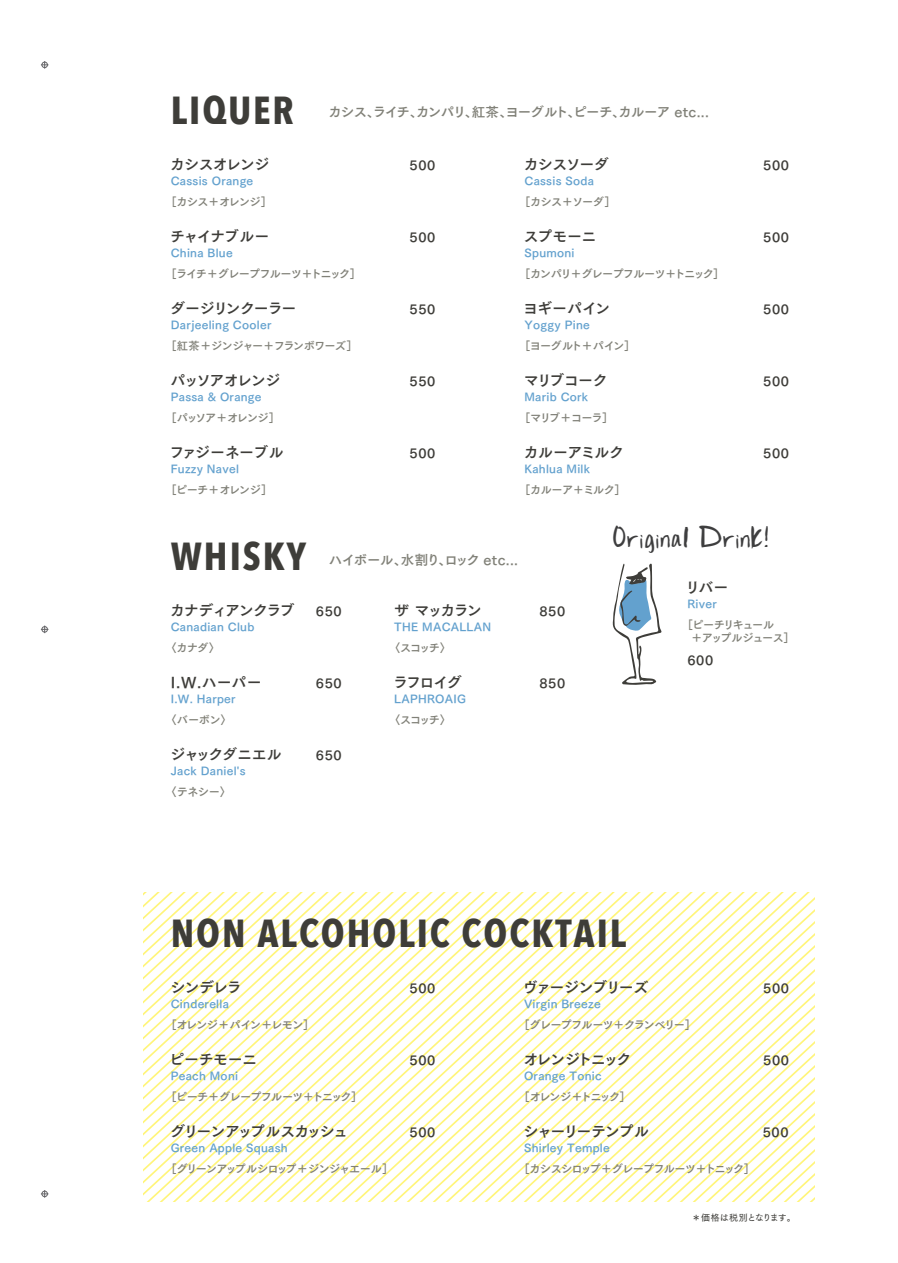
<style>
.page{position:relative;width:898px;height:1263px;background:#fff}
.page>*{position:absolute;margin:0;border:0;box-sizing:border-box;transform-origin:0 0}
.t1{font:700 39px "Avenir Next Condensed";letter-spacing:.05em;color:#3e3d39}
.t2{font:28.5px "Sarabelle";letter-spacing:.02em;color:#3e3e3f}
.t3{font:15px "Tsuku Go Pro B";letter-spacing:-.07em;color:#3e3d39}
.t4{font:15px "Tsuku Go Pro B";letter-spacing:-.09em;color:#3e3d39}
.t5{font:15px "Tsuku Go Pro B";letter-spacing:-.1em;color:#3e3d39}
.t6{font:15px "Tsuku Go Pro B";letter-spacing:-.05em;color:#3e3d39}
.t7{font:15px "Tsuku Go Pro B";letter-spacing:-.14em;color:#3e3d39}
.t8{font:15px "Tsuku Go Pro B";letter-spacing:-.095em;color:#3e3d39}
.t9{font:13.5px "Tsuku Go Pro B";letter-spacing:-.055em;color:#818178}
.t10{font:12.75px "Tsuku Go Pro B";letter-spacing:.05em;color:#3e3d39}
.t11{font:11.25px "Tsuku Go Pro B";letter-spacing:.025em;color:#63a1ce}
.t12{font:11.25px "Tsuku Go Pro B";letter-spacing:-.095em;color:#818178}
.t13{font:11.25px "Tsuku Go Pro B";letter-spacing:-.075em;color:#818178}
.t14{font:11.25px/13.5px "Tsuku Go Pro B";letter-spacing:-.12em;color:#818178}
.t15{font:11.25px "Tsuku Go Pro B";letter-spacing:-.14em;color:#818178}
.t16{font:11.25px "Tsuku Go Pro B";letter-spacing:-.13em;color:#818178}
.t17{font:9px "Tsuku Go Pro D";letter-spacing:-.07em;color:#3e3d39}
</style>
<div class="page">
<svg style="left:143px;top:892px;width:671px;height:310px"></svg>
<svg style="left:612px;top:563px;width:49px;height:122px"></svg>
<svg style="left:41px;top:61px;width:7px;height:8px"></svg>
<svg style="left:41px;top:626px;width:7px;height:7px"></svg>
<svg style="left:41px;top:1190px;width:7px;height:8px"></svg>
<h1 class="t1" style="left:171px;top:86px;width:124px">LIQUER</h1>
<p class="t9" style="left:328px;top:100px;width:382px">カシス、ライチ、カンパリ、紅茶、ヨーグルト、ピーチ、カルーア etc...</p>
<h3 class="t3" style="left:170px;top:151px;width:101px">カシスオレンジ</h3>
<p class="t10" style="left:409px;top:154px;width:27px">500</p>
<p class="t11" style="left:171px;top:171px;width:84px">Cassis Orange</p>
<p class="t12" style="left:165px;top:192px;width:108px">［カシス＋オレンジ］</p>
<h3 class="t8" style="left:170px;top:223px;width:101px">チャイナブルー</h3>
<p class="t10" style="left:409px;top:226px;width:27px">500</p>
<p class="t11" style="left:171px;top:243px;width:63px">China Blue</p>
<p class="t12" style="left:165px;top:264px;width:197px">［ライチ＋グレープフルーツ＋トニック］</p>
<h3 class="t3" style="left:170px;top:295px;width:128px">ダージリンクーラー</h3>
<p class="t10" style="left:409px;top:298px;width:27px">550</p>
<p class="t11" style="left:171px;top:315px;width:102px">Darjeeling Cooler</p>
<p class="t13" style="left:165px;top:336px;width:194px">［紅茶＋ジンジャー＋フランボワーズ］</p>
<h3 class="t5" style="left:170px;top:367px;width:111px">パッソアオレンジ</h3>
<p class="t10" style="left:409px;top:370px;width:27px">550</p>
<p class="t11" style="left:171px;top:387px;width:92px">Passa &amp; Orange</p>
<p class="t16" style="left:165px;top:408px;width:116px">［パッソア＋オレンジ］</p>
<h3 class="t6" style="left:169px;top:439px;width:115px">ファジーネーブル</h3>
<p class="t10" style="left:409px;top:442px;width:27px">500</p>
<p class="t11" style="left:171px;top:459px;width:70px">Fuzzy Navel</p>
<p class="t12" style="left:165px;top:480px;width:108px">［ピーチ＋オレンジ］</p>
<h3 class="t3" style="left:523px;top:151px;width:87px">カシスソーダ</h3>
<p class="t10" style="left:763px;top:154px;width:27px">500</p>
<p class="t11" style="left:524px;top:171px;width:71px">Cassis Soda</p>
<p class="t12" style="left:519px;top:192px;width:98px">［カシス＋ソーダ］</p>
<h3 class="t3" style="left:523px;top:223px;width:74px">スプモーニ</h3>
<p class="t10" style="left:763px;top:226px;width:27px">500</p>
<p class="t11" style="left:524px;top:243px;width:52px">Spumoni</p>
<p class="t12" style="left:519px;top:264px;width:207px">［カンパリ＋グレープフルーツ＋トニック］</p>
<h3 class="t3" style="left:523px;top:295px;width:88px">ヨギーパイン</h3>
<p class="t10" style="left:763px;top:298px;width:27px">500</p>
<p class="t11" style="left:524px;top:315px;width:67px">Yoggy Pine</p>
<p class="t13" style="left:519px;top:336px;width:118px">［ヨーグルト＋パイン］</p>
<h3 class="t3" style="left:523px;top:367px;width:85px">マリブコーク</h3>
<p class="t10" style="left:763px;top:370px;width:27px">500</p>
<p class="t11" style="left:524px;top:387px;width:65px">Marib Cork</p>
<p class="t12" style="left:519px;top:408px;width:96px">［マリブ＋コーラ］</p>
<h3 class="t6" style="left:523px;top:439px;width:102px">カルーアミルク</h3>
<p class="t10" style="left:763px;top:442px;width:27px">500</p>
<p class="t11" style="left:524px;top:459px;width:67px">Kahlua Milk</p>
<p class="t12" style="left:519px;top:480px;width:108px">［カルーア＋ミルク］</p>
<h1 class="t1" style="left:171px;top:532px;width:137px">WHISKY</h1>
<p class="t9" style="left:329px;top:548px;width:190px">ハイボール、水割り、ロック etc...</p>
<h3 class="t3" style="left:170px;top:597px;width:126px">カナディアンクラブ</h3>
<p class="t10" style="left:316px;top:600px;width:27px">650</p>
<p class="t11" style="left:171px;top:617px;width:85px">Canadian Club</p>
<p class="t12" style="left:165px;top:638px;width:56px">〈カナダ〉</p>
<h3 class="t3" style="left:171px;top:669px;width:92px">I.W.ハーパー</h3>
<p class="t10" style="left:316px;top:672px;width:27px">650</p>
<p class="t11" style="left:171px;top:689px;width:66px">I.W. Harper</p>
<p class="t12" style="left:165px;top:710px;width:68px">〈バーボン〉</p>
<h3 class="t4" style="left:170px;top:741px;width:113px">ジャックダニエル</h3>
<p class="t10" style="left:316px;top:744px;width:27px">650</p>
<p class="t11" style="left:171px;top:761px;width:76px">Jack Daniel's</p>
<p class="t12" style="left:165px;top:782px;width:67px">〈テネシー〉</p>
<h3 class="t3" style="left:394px;top:597px;width:89px">ザ マッカラン</h3>
<p class="t10" style="left:539px;top:600px;width:27px">850</p>
<p class="t11" style="left:394px;top:617px;width:98px">THE MACALLAN</p>
<p class="t12" style="left:389px;top:638px;width:63px">〈スコッチ〉</p>
<h3 class="t3" style="left:393px;top:669px;width:70px">ラフロイグ</h3>
<p class="t10" style="left:539px;top:672px;width:27px">850</p>
<p class="t11" style="left:394px;top:689px;width:73px">LAPHROAIG</p>
<p class="t12" style="left:389px;top:710px;width:63px">〈スコッチ〉</p>
<h2 class="t2" style="left:612px;top:523px;width:157px">Original Drink!</h2>
<h3 class="t3" style="left:684px;top:574px;width:45px">リバー</h3>
<p class="t11" style="left:687px;top:594px;width:31px">River</p>
<p class="t14" style="left:690px;top:616px;width:105px;text-indent:-9px">［ピーチリキュール<br>＋アップルジュース］</p>
<p class="t10" style="left:687px;top:649px;width:27px">600</p>
<h1 class="t1" style="left:171px;top:909px;width:457px">NON ALCOHOLIC COCKTAIL</h1>
<h3 class="t3" style="left:170px;top:974px;width:73px">シンデレラ</h3>
<p class="t10" style="left:409px;top:977px;width:27px">500</p>
<p class="t11" style="left:171px;top:994px;width:60px">Cinderella</p>
<p class="t12" style="left:165px;top:1015px;width:150px">［オレンジ＋パイン＋レモン］</p>
<h3 class="t3" style="left:169px;top:1046px;width:89px">ピーチモーニ</h3>
<p class="t10" style="left:409px;top:1049px;width:27px">500</p>
<p class="t11" style="left:171px;top:1066px;width:69px">Peach Moni</p>
<p class="t12" style="left:165px;top:1087px;width:198px">［ピーチ＋グレープフルーツ＋トニック］</p>
<h3 class="t5" style="left:170px;top:1118px;width:180px">グリーンアップルスカッシュ</h3>
<p class="t10" style="left:409px;top:1121px;width:27px">500</p>
<p class="t11" style="left:171px;top:1138px;width:118px">Green Apple Squash</p>
<p class="t12" style="left:165px;top:1159px;width:229px">［グリーンアップルシロップ＋ジンジャエール］</p>
<h3 class="t4" style="left:522px;top:974px;width:127px">ヴァージンブリーズ</h3>
<p class="t10" style="left:763px;top:977px;width:27px">500</p>
<p class="t11" style="left:524px;top:994px;width:78px">Virgin Breeze</p>
<p class="t12" style="left:518px;top:1015px;width:179px">［グレープフルーツ＋クランベリー］</p>
<h3 class="t7" style="left:523px;top:1046px;width:109px">オレンジトニック</h3>
<p class="t10" style="left:763px;top:1049px;width:27px">500</p>
<p class="t11" style="left:524px;top:1066px;width:79px">Orange Tonic</p>
<p class="t15" style="left:518px;top:1087px;width:114px">［オレンジ＋トニック］</p>
<h3 class="t4" style="left:523px;top:1118px;width:127px">シャーリーテンプル</h3>
<p class="t10" style="left:762px;top:1121px;width:27px">500</p>
<p class="t11" style="left:524px;top:1138px;width:87px">Shirley Temple</p>
<p class="t12" style="left:518px;top:1159px;width:238px">［カシスシロップ＋グレープフルーツ＋トニック］</p>
<p class="t17" style="left:691px;top:1210px;width:106px">＊価格は税別となります。</p>
</div>
